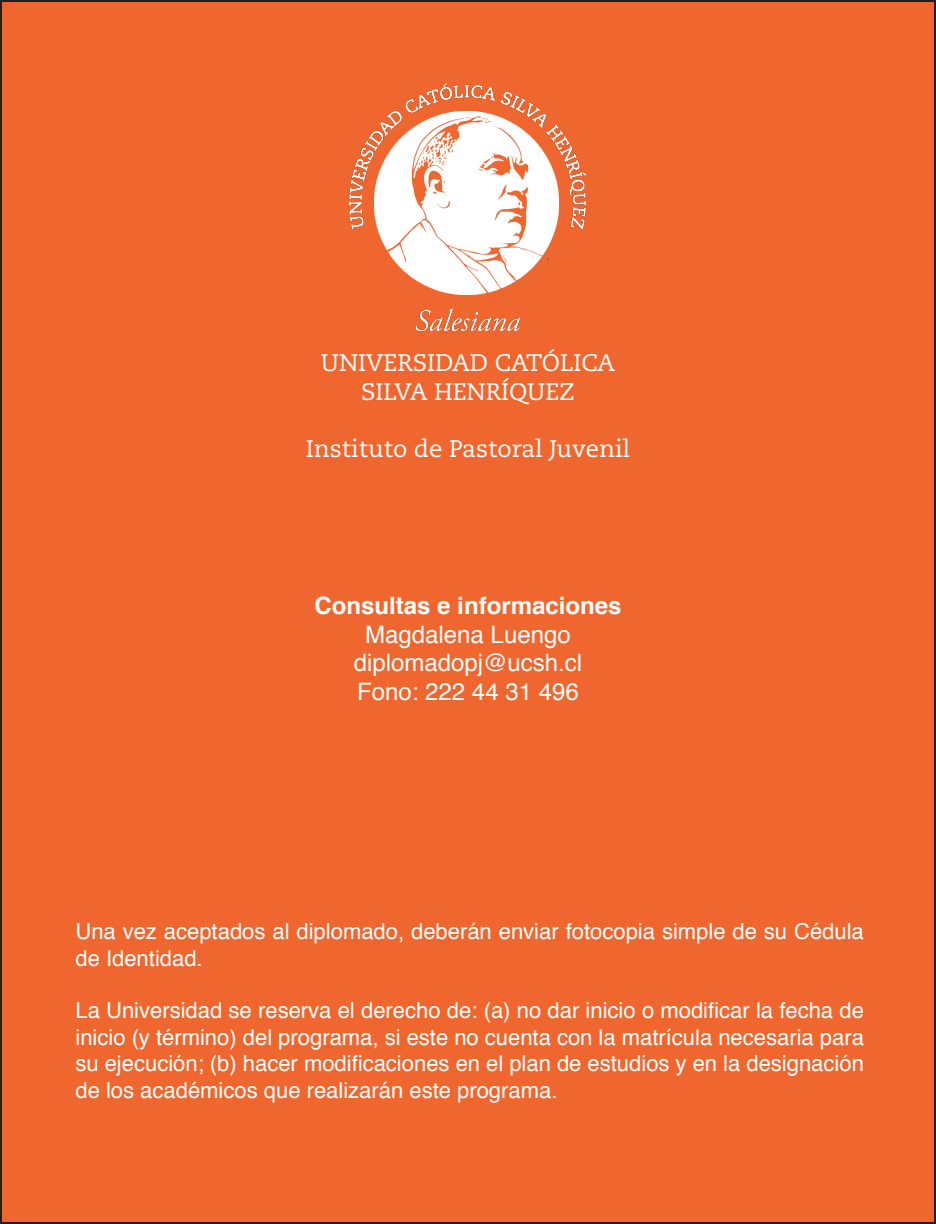
<style>
.page{position:relative;width:936px;height:1224px;background:#fff}
.page>*{position:absolute;margin:0;border:0;box-sizing:border-box;transform-origin:0 0}
.t1{font:24px/28.8px "Caecilia LT Std";color:#fff;text-align:center}
.t2{font:24px "Helvetica";color:#fff}
.t3{font:700 24px "Helvetica";color:#fff}
.t4{font:22px/26.4px "Helvetica";color:#fff}
</style>
<div class="page">
<div style="left:0;top:0;width:935px;height:1224px;background:#f0662f"></div>
<div style="left:193px;top:62px;width:550px;height:281px;background:#f0662f"></div>
<div style="left:367px;top:103px;width:199px;height:198px;background:#f0662f;border-radius:50%"></div>
<img style="left:375px;top:111px;width:183px;height:184px">
<p class="t1" style="left:321px;top:349px;width:295px">UNIVERSIDAD CATÓLICA<br>SILVA HENRÍQUEZ</p>
<p class="t1" style="left:306px;top:435px;width:326px">Instituto de Pastoral Juvenil</p>
<p class="t3" style="left:314px;top:586px;width:308px">Consultas e informaciones</p>
<p class="t2" style="left:365px;top:616px;width:207px">Magdalena Luengo</p>
<p class="t2" style="left:353px;top:644px;width:230px">diplomadopj@ucsh.cl</p>
<p class="t2" style="left:357px;top:673px;width:223px">Fono: 222 44 31 496</p>
<p class="t4" style="left:75px;top:919px;width:789px">Una vez aceptados al diplomado, deberán enviar fotocopia simple de su Cédula de Identidad.</p>
<p class="t4" style="left:75px;top:998px;width:790px;text-align:justify">La Universidad se reserva el derecho de: (a) no dar inicio o modificar la fecha de inicio (y término) del programa, si este no cuenta con la matrícula necesaria para su ejecución; (b) hacer modificaciones en el plan de estudios y en la designación de los académicos que realizarán este programa.</p>
</div>
